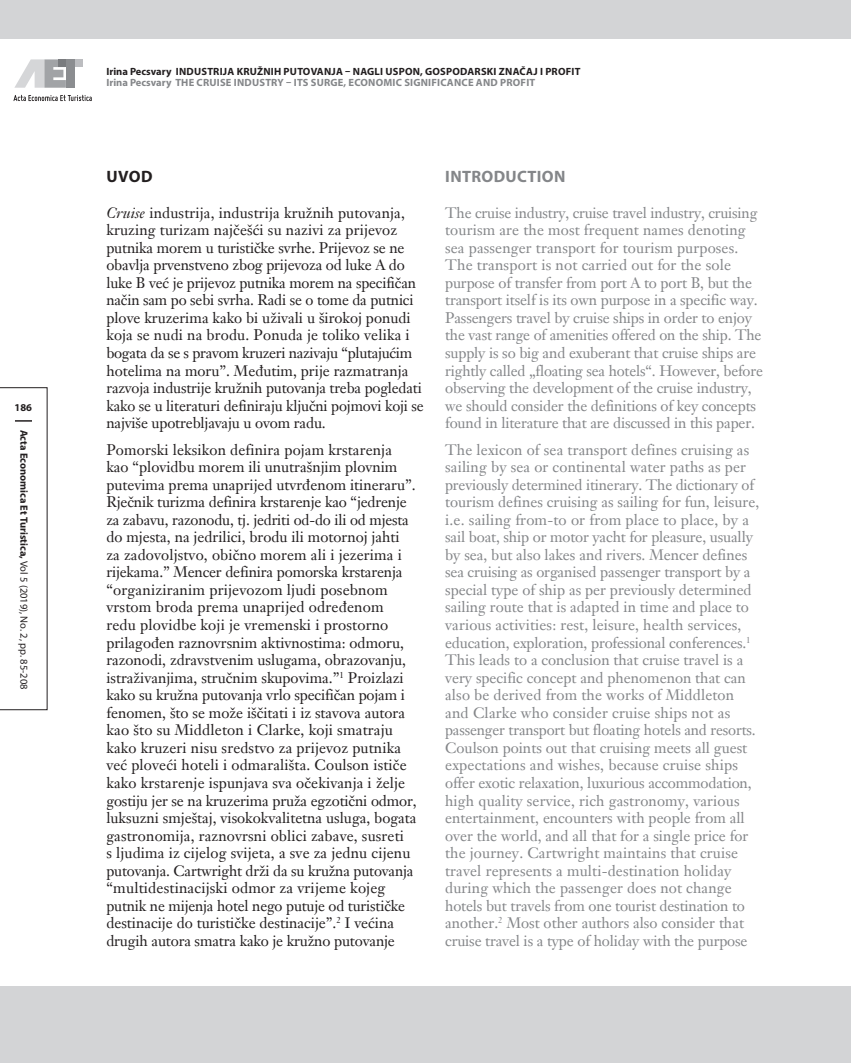
<style>
.page{position:relative;width:851px;height:1063px;background:#fff}
.page>*{position:absolute;margin:0;border:0;box-sizing:border-box;transform-origin:0 0}
.t1{font:700 16.5px "Myriad Pro";letter-spacing:.02em;color:#848689}
.t2{font:700 16.5px "Myriad Pro";color:#231f20}
.t3{font:15px/17.5px "Janson HR";color:#848689}
.t4{font:15px/17.5px "Janson HR";color:#231f20}
.t5{font:700 10.5px "Myriad Pro";color:#231f20}
.t6{font:700 10.5px "Myriad Pro";color:#848689}
.s1{font-weight:400}
.s2{font-style:italic}
</style>
<div class="page">
<div style="left:0;top:0;width:850px;height:38px;background:#d3d4d6"></div>
<div style="left:0;top:986px;width:850px;height:77px;background:#d3d4d6"></div>
<svg style="left:0;top:387px;width:47px;height:323px"></svg>
<svg style="left:14px;top:59px;width:52px;height:29px"></svg>
<div style="left:66px;top:59px;width:9px;height:29px;background:#8b8d90"></div>
<div style="left:58px;top:59px;width:8px;height:8px;background:#7a7c7f"></div>
<div style="left:75px;top:59px;width:7px;height:8px;background:#bcbdc0"></div>
<svg style="left:14px;top:95px;width:78px;height:6px"></svg>
<p class="t5" style="left:15px;top:401px;width:19px">186</p>
<p class="t5" style="left:31px;top:430px;width:261px;rotate:90deg">ACTA ECONOMICA ET TURISTICA, <span class="s1">Vol 5 (2019), No. 2, pp. 85-208</span></p>
<p class="t5" style="left:106px;top:64px;width:80px">IRINA PECSVARY INDUSTRIJA</p>
<p class="t5" style="left:237px;top:64px;width:8px">KRUŽNIH</p>
<p class="t5" style="left:283px;top:64px;width:8px">PUTO</p>
<p class="t5" style="left:310px;top:64px;width:14px">VANJA</p>
<p class="t5" style="left:345px;top:64px;width:15px">– NAGLI</p>
<p class="t5" style="left:385px;top:64px;width:8px">USPON</p>
<p class="t5" style="left:420px;top:64px;width:13px">, GOSPODARSKI</p>
<p class="t5" style="left:499px;top:64px;width:14px">ZNAČAJ</p>
<p class="t5" style="left:540px;top:64px;width:13px">I PROFIT</p>
<p class="t6" style="left:106px;top:76px;width:97px">IRINA PECSVARY THE CRUISE</p>
<p class="t6" style="left:234px;top:76px;width:8px">INDUSTRY</p>
<p class="t6" style="left:286px;top:76px;width:33px">– ITS SURGE</p>
<p class="t6" style="left:343px;top:76px;width:13px">, ECONOMIC</p>
<p class="t6" style="left:404px;top:76px;width:7px">SIGNIFICANCE</p>
<p class="t6" style="left:476px;top:76px;width:9px">AND</p>
<p class="t6" style="left:500px;top:76px;width:7px">PROFIT</p>
<p class="t2" style="left:106px;top:166px;width:47px">UVOD</p>
<p class="t4" style="left:106px;top:203px;width:319px"><span class="s2">Cruise</span> industrija, industrija kružnih putovanja, kruzing turizam najčešći su nazivi za prijevoz putnika morem u turističke svrhe. Prijevoz se ne obavlja prvenstveno zbog prijevoza od luke A do luke B već je prijevoz putnika morem na specifičan način sam po sebi svrha. Radi se o tome da putnici plove kruzerima kako bi uživali u širokoj ponudi koja se nudi na brodu. Ponuda je toliko velika i bogata da se s pravom kruzeri nazivaju “plutajućim hotelima na moru”. Međutim, prije razmatranja razvoja industrije kružnih putovanja treba pogledati kako se u literaturi definiraju ključni pojmovi koji se najviše upotrebljavaju u ovom radu.</p>
<p class="t4" style="left:106px;top:440px;width:312px">Pomorski leksikon definira pojam krstarenja kao “plovidbu morem ili unutrašnjim plovnim putevima prema unaprijed utvrđenom itineraru”.<br>Rječnik turizma definira krstarenje kao “jedrenje za zabavu, razonodu, tj. jedriti od-do ili od mjesta do mjesta, na jedrilici, brodu ili motornoj jahti za zadovoljstvo, obično morem ali i jezerima i rijekama.” Mencer definira pomorska krstarenja “organiziranim prijevozom ljudi posebnom vrstom broda prema unaprijed određenom redu plovidbe koji je vremenski i prostorno prilagođen raznovrsnim aktivnostima: odmoru, razonodi, zdravstvenim uslugama, obrazovanju, istraživanjima, stručnim skupovima.”<sup>1</sup> Proizlazi kako su kružna putovanja vrlo specifičan pojam i fenomen, što se može iščitati i iz stavova autora kao što su Middleton i Clarke, koji smatraju kako kruzeri nisu sredstvo za prijevoz putnika već ploveći hoteli i odmarališta. Coulson ističe kako krstarenje ispunjava sva očekivanja i želje gostiju jer se na kruzerima pruža egzotični odmor, luksuzni smještaj, visokokvalitetna usluga, bogata gastronomija, raznovrsni oblici zabave, susreti<br>s ljudima iz cijelog svijeta, a sve za jednu cijenu putovanja. Cartwright drži da su kružna putovanja “multidestinacijski odmor za vrijeme kojeg putnik ne mijenja hotel nego putuje od turističke destinacije do turističke destinacije”.<sup>2</sup> I većina drugih autora smatra kako je kružno putovanje</p>
<p class="t1" style="left:445px;top:166px;width:122px">INTRODUCTION</p>
<p class="t3" style="left:445px;top:203px;width:319px">The cruise industry, cruise travel industry, cruising tourism are the most frequent names denoting sea passenger transport for tourism purposes.<br>The transport is not carried out for the sole purpose of transfer from port A to port B, but the transport itself is its own purpose in a specific way.<br>Passengers travel by cruise ships in order to enjoy the vast range of amenities offered on the ship. The supply is so big and exuberant that cruise ships are rightly called „floating sea hotels“. However, before observing the development of the cruise industry, we should consider the definitions of key concepts found in literature that are discussed in this paper.</p>
<p class="t3" style="left:445px;top:440px;width:315px">The lexicon of sea transport defines cruising as sailing by sea or continental water paths as per previously determined itinerary. The dictionary of tourism defines cruising as sailing for fun, leisure, i.e. sailing from-to or from place to place, by a sail boat, ship or motor yacht for pleasure, usually by sea, but also lakes and rivers. Mencer defines sea cruising as organised passenger transport by a special type of ship as per previously determined sailing route that is adapted in time and place to various activities: rest, leisure, health services, education, exploration, professional conferences.<sup>1<br></sup>This leads to a conclusion that cruise travel is a very specific concept and phenomenon that can also be derived from the works of Middleton and Clarke who consider cruise ships not as passenger transport but floating hotels and resorts.<br>Coulson points out that cruising meets all guest expectations and wishes, because cruise ships offer exotic relaxation, luxurious accommodation, high quality service, rich gastronomy, various entertainment, encounters with people from all over the world, and all that for a single price for the journey. Cartwright maintains that cruise travel represents a multi-destination holiday during which the passenger does not change hotels but travels from one tourist destination to another.<sup>2</sup> Most other authors also consider that cruise travel is a type of holiday with the purpose</p>
</div>
